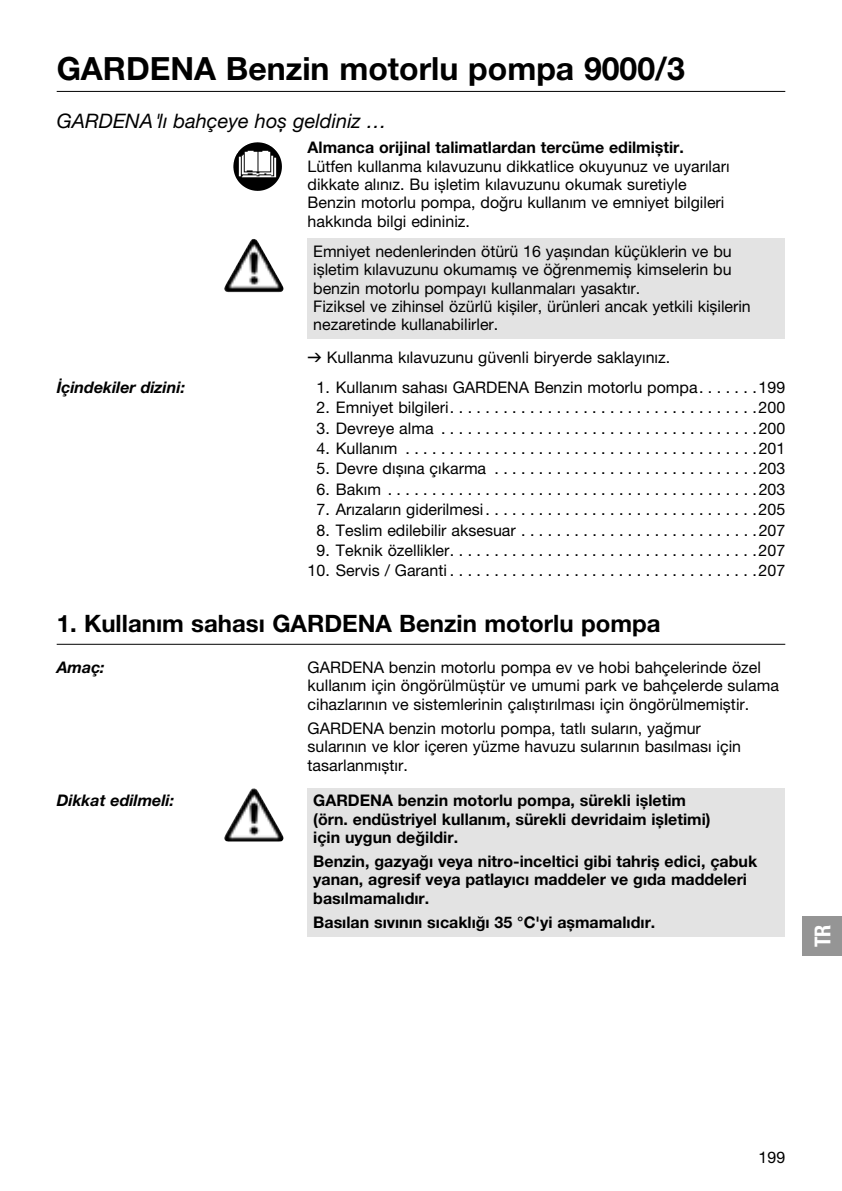
<style>
.page{position:relative;width:842px;height:1191px;background:#fff}
.page>*{position:absolute;margin:0;border:0;box-sizing:border-box;transform-origin:0 0}
.t1{font:700 32px "GARDENA Pro";color:#000}
.t2{font:700 24px "GARDENA Pro";color:#000}
.t3{font:22px "GARDENA Pro Bo Cond";color:#fff}
.t4{font:italic 20px "GARDENA Pro";color:#000}
.t5{font:16px/18.4px "GARDENA Pro";color:#000}
.t6{font:700 16px/18.4px "GARDENA Pro";color:#000}
.t7{font:italic 700 16px "GARDENA Pro";color:#000}
.s1{font-family:"Formdruck"}
</style>
<div class="page">
<div style="left:308px;top:238px;width:477px;height:101px;background:#e3e3e3"></div>
<hr style="left:57px;top:91px;width:728px;height:1px;background:#000">
<svg style="left:263px;top:185px;width:10px;height:5px"></svg>
<img style="left:253px;top:239px;width:15px;height:21px">
<div style="left:308px;top:787px;width:477px;height:149px;background:#e3e3e3"></div>
<hr style="left:57px;top:644px;width:728px;height:1px;background:#000">
<img style="left:253px;top:788px;width:15px;height:21px">
<div style="left:802px;top:916px;width:40px;height:39px;background:#959595"></div>
<h1 class="t1" style="left:57px;top:57px;width:630px">GARDENA Benzin motorlu pompa 9000/3</h1>
<p class="t4" style="left:57px;top:113px;width:332px">GARDENA'lı bahçeye hoș geldiniz …</p>
<p class="t6" style="left:308px;top:140px;width:378px">Almanca orijinal talimatlardan tercüme edilmiștir.</p>
<p class="t5" style="left:308px;top:159px;width:423px">Lütfen kullanma kılavuzunu dikkatlice okuyunuz ve uyarıları dikkate alınız. Bu ișletim kılavuzunu okumak suretiyle Benzin motorlu pompa, doğru kullanım ve emniyet bilgileri hakkında bilgi edininiz.</p>
<p class="t5" style="left:313px;top:244px;width:439px">Emniyet nedenlerinden ötürü 16 yașından küçüklerin ve bu ișletim kılavuzunu okumamıș ve öğrenmemiș kimselerin bu benzin motorlu pompayı kullanmaları yasaktır.<br>Fiziksel ve zihinsel özürlü kișiler, ürünleri ancak yetkili kișilerin nezaretinde kullanabilirler.</p>
<p class="t5" style="left:308px;top:350px;width:364px"><span class="s1">v</span> Kullanma kılavuzunu güvenli biryerde saklayınız.</p>
<p class="t7" style="left:57px;top:381px;width:130px">İçindekiler dizini:</p>
<p class="t5" style="left:316px;top:380px;width:470px">1. Kullanım sahası GARDENA Benzin motorlu pompa . . . . . . .199</p>
<p class="t5" style="left:316px;top:400px;width:470px">2. Emniyet bilgileri . . . . . . . . . . . . . . . . . . . . . . . . . . . . . . . . . . .200</p>
<p class="t5" style="left:316px;top:421px;width:470px">3. Devreye alma . . . . . . . . . . . . . . . . . . . . . . . . . . . . . . . . . . . .200</p>
<p class="t5" style="left:316px;top:441px;width:470px">4. Kullanım . . . . . . . . . . . . . . . . . . . . . . . . . . . . . . . . . . . . . . . .201</p>
<p class="t5" style="left:316px;top:461px;width:470px">5. Devre dıșına çıkarma . . . . . . . . . . . . . . . . . . . . . . . . . . . . . .203</p>
<p class="t5" style="left:316px;top:482px;width:470px">6. Bakım . . . . . . . . . . . . . . . . . . . . . . . . . . . . . . . . . . . . . . . . . .203</p>
<p class="t5" style="left:316px;top:502px;width:470px">7. Arızaların giderilmesi . . . . . . . . . . . . . . . . . . . . . . . . . . . . . . .205</p>
<p class="t5" style="left:316px;top:523px;width:470px">8. Teslim edilebilir aksesuar . . . . . . . . . . . . . . . . . . . . . . . . . . .207</p>
<p class="t5" style="left:316px;top:543px;width:470px">9. Teknik özellikler . . . . . . . . . . . . . . . . . . . . . . . . . . . . . . . . . . .207</p>
<p class="t5" style="left:308px;top:563px;width:479px">10. Servis / Garanti . . . . . . . . . . . . . . . . . . . . . . . . . . . . . . . . . . .207</p>
<h2 class="t2" style="left:57px;top:615px;width:605px">1. Kullanım sahası GARDENA Benzin motorlu pompa</h2>
<p class="t7" style="left:57px;top:661px;width:50px">Amaç:</p>
<p class="t5" style="left:308px;top:660px;width:473px">GARDENA benzin motorlu pompa ev ve hobi bahçelerinde özel kullanım için öngörülmüștür ve umumi park ve bahçelerde sulama cihazlarının ve sistemlerinin çalıștırılması için öngörülmemiștir.</p>
<p class="t5" style="left:308px;top:721px;width:435px">GARDENA benzin motorlu pompa, tatlı suların, yağmur sularının ve klor içeren yüzme havuzu sularının basılması için tasarlanmıștır.</p>
<p class="t7" style="left:57px;top:794px;width:119px">Dikkat edilmeli:</p>
<p class="t6" style="left:313px;top:793px;width:399px">GARDENA benzin motorlu pompa, sürekli ișletim (örn. endüstriyel kullanım, sürekli devridaim ișletimi) için uygun değildir.</p>
<p class="t6" style="left:313px;top:854px;width:445px">Benzin, gazyağı veya nitro-inceltici gibi tahriș edici, çabuk yanan, agresif veya patlayıcı maddeler ve gıda maddeleri basılmamalıdır.</p>
<p class="t6" style="left:313px;top:915px;width:344px">Basılan sıvının sıcaklığı 35 °C'yi așmamalıdır.</p>
<h3 class="t3" style="left:815px;top:947px;width:24px;rotate:-90deg">TR</h3>
<p class="t5" style="left:759px;top:1149px;width:28px">199</p>
</div>
